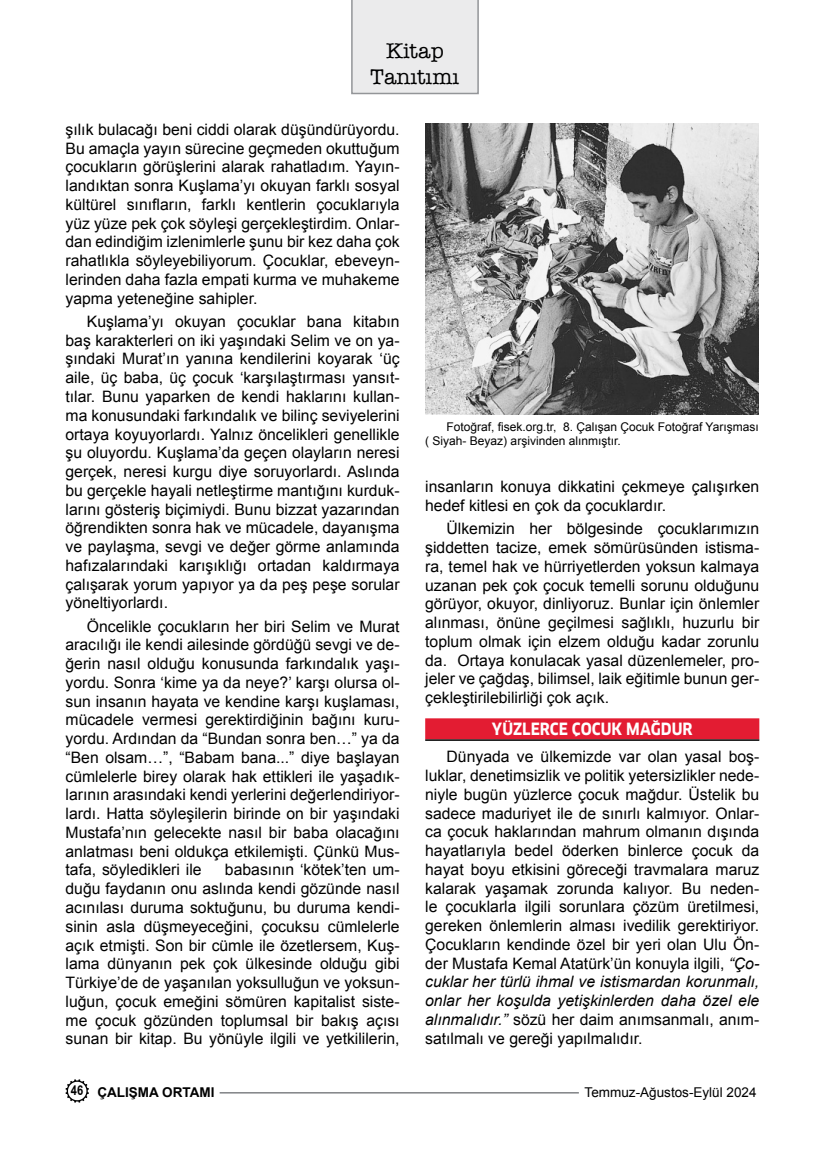
<style>
.page{position:relative;width:830px;height:1149px;background:#fff}
.page>*{position:absolute;margin:0;border:0;box-sizing:border-box;transform-origin:0 0}
.t1{font:21px/25.2px "American Typewriter";color:#000;text-align:center}
.t2{font:700 16.5px "Clan OT";color:#fff;scale:.9 1}
.t3{font:15.75px/18.8px "Arial";color:#000;text-align:justify}
.t4{font:13.5px "Arial";color:#000}
.t5{font:700 13.5px "Arial";color:#000}
.t6{font:12px/14.2px "Arial";color:#000}
.s1{font-style:italic}
.s2{font-family:"Arial Narrow X Bold";font-weight:400}
</style>
<div class="page">
<svg style="left:65px;top:1079px;width:24px;height:23px"></svg>
<hr style="left:219px;top:1091px;width:359px;height:2px;background:#808285">
<div style="left:351px;top:0;width:127px;height:94px;background:#ebebec"></div>
<div style="left:425px;top:718px;width:334px;height:21px;background:#e31c32"></div>
<hr style="left:425px;top:739px;width:334px;height:1px;background:#000">
<img style="left:425px;top:123px;width:333px;height:291px">
<h1 class="t1" style="left:370px;top:38px;width:90px">Kitap<br>Tanıtımı</h1>
<p class="t3" style="left:65px;top:120px;width:335px">şılık bulacağı beni ciddi olarak düşündürüyordu.<br>Bu amaçla yayın sürecine geçmeden okuttuğum çocukların görüşlerini alarak rahatladım. Yayın&shy;landıktan sonra Kuşlama’yı okuyan farklı sosyal kültürel sınıfların, farklı kentlerin çocuklarıyla yüz yüze pek çok söyleşi gerçekleştirdim. Onlar&shy;dan edindiğim izlenimlerle şunu bir kez daha çok rahatlıkla söyleyebiliyorum. Çocuklar, ebeveyn&shy;lerinden daha fazla empati kurma ve muhakeme yapma yeteneğine sahipler.</p>
<p class="t3" style="left:65px;top:312px;width:335px;text-indent:21px">Kuşlama’yı okuyan çocuklar bana kitabın baş karakterleri on iki yaşındaki Selim ve on ya&shy;şındaki Murat’ın yanına kendilerini koyarak ‘üç aile, üç baba, üç çocuk ‘karşılaştırması yansıt&shy;tılar. Bunu yaparken de kendi haklarını kullan&shy;ma konusundaki farkındalık ve bilinç seviyelerini ortaya koyuyorlardı. Yalnız öncelikleri genellikle şu oluyordu. Kuşlama’da geçen olayların neresi gerçek, neresi kurgu diye soruyorlardı. Aslında bu gerçekle hayali netleştirme mantığını kurduk&shy;larını gösteriş biçimiydi. Bunu bizzat yazarından öğrendikten sonra hak ve mücadele, dayanışma ve paylaşma, sevgi ve değer görme anlamında hafızalarındaki karışıklığı ortadan kaldırmaya çalışarak yorum yapıyor ya da peş peşe sorular yöneltiyorlardı.</p>
<p class="t3" style="left:65px;top:616px;width:335px;text-indent:21px">Öncelikle çocukların her biri Selim ve Murat aracılığı ile kendi ailesinde gördüğü sevgi ve de&shy;ğerin nasıl olduğu konusunda farkındalık yaşı&shy;yordu. Sonra ‘kime ya da neye?’ karşı olursa ol&shy;sun insanın hayata ve kendine karşı kuşlaması, mücadele vermesi gerektirdiğinin bağını kuru&shy;yordu. Ardından da “Bundan sonra ben…” ya da “Ben olsam…”, “Babam bana...” diye başlayan cümlelerle birey olarak hak ettikleri ile yaşadık&shy;larının arasındaki kendi yerlerini değerlendiriyor&shy;lardı. Hatta söyleşilerin birinde on bir yaşındaki Mustafa’nın gelecekte nasıl bir baba olacağını anlatması beni oldukça etkilemişti. Çünkü Mus&shy;tafa, söyledikleri ile</p>
<p class="t6" style="left:425px;top:419px;width:335px;text-indent:21px">Fotoğraf, fisek.org.tr, 8. Çalışan Çocuk Fotoğraf Yarışması ( Siyah- Beyaz) arşivinden alınmıştır.</p>
<p class="t3" style="left:425px;top:477px;width:335px">insanların konuya dikkatini çekmeye çalışırken hedef kitlesi en çok da çocuklardır.</p>
<p class="t3" style="left:425px;top:519px;width:335px;text-indent:21px">Ülkemizin her bölgesinde çocuklarımızın şiddetten tacize, emek sömürüsünden istisma&shy;ra, temel hak ve hürriyetlerden yoksun kalmaya uzanan pek çok çocuk temelli sorunu olduğunu görüyor, okuyor, dinliyoruz. Bunlar için önlemler alınması, önüne geçilmesi sağlıklı, huzurlu bir toplum olmak için elzem olduğu kadar zorunlu da. Ortaya konulacak yasal düzenlemeler, pro&shy;jeler ve çağdaş, bilimsel, laik eğitimle bunun ger&shy;çekleştirilebilirliği çok açık.</p>
<p class="t2" style="left:491px;top:719px;width:224px">YÜZLERCE ÇOCUK MAĞDUR</p>
<p class="t3" style="left:425px;top:747px;width:335px;text-indent:21px">Dünyada ve ülkemizde var olan yasal boş&shy;luklar, denetimsizlik ve politik yetersizlikler nede&shy;niyle bugün yüzlerce çocuk mağdur. Üstelik bu sadece maduriyet ile de sınırlı kalmıyor. Onlar&shy;ca çocuk haklarından mahrum olmanın dışında hayatlarıyla bedel öderken binlerce çocuk da hayat boyu etkisini göreceği travmalara maruz kalarak yaşamak zorunda kalıyor. Bu neden&shy;le çocuklarla ilgili sorunlara çözüm üretilmesi, gereken önlemlerin alması ivedilik gerektiriyor.<br>Çocukların kendinde özel bir yeri olan Ulu Ön&shy;der Mustafa Kemal Atatürk’ün konuyla ilgili, <span class="s1">“Ço&shy;cuklar her türlü ihmal ve istismardan korunmalı, onlar her koşulda yetişkinlerden daha özel ele alınmalıdır.”</span> sözü her daim anımsanmalı, anım&shy;satılmalı ve gereği yapılmalıdır.</p>
<p class="t3" style="left:65px;top:860px;width:335px;text-indent:159px">babasının ‘kötek’ten um&shy;duğu faydanın onu aslında kendi gözünde nasıl acınılası duruma soktuğunu, bu duruma kendi&shy;sinin asla düşmeyeceğini, çocuksu cümlelerle açık etmişti. Son bir cümle ile özetlersem, Kuş&shy;lama dünyanın pek çok ülkesinde olduğu gibi Türkiye’de de yaşanılan yoksulluğun ve yoksun&shy;luğun, çocuk emeğini sömüren kapitalist siste&shy;me çocuk gözünden toplumsal bir bakış açısı sunan bir kitap. Bu yönüyle ilgili ve yetkililerin,</p>
<p class="t5" style="left:71px;top:1083px;width:145px"><span class="s2">46</span> ÇALIŞMA ORTAMI</p>
<p class="t4" style="left:584px;top:1082px;width:173px">Temmuz-Ağustos-Eylül 2024</p>
</div>
